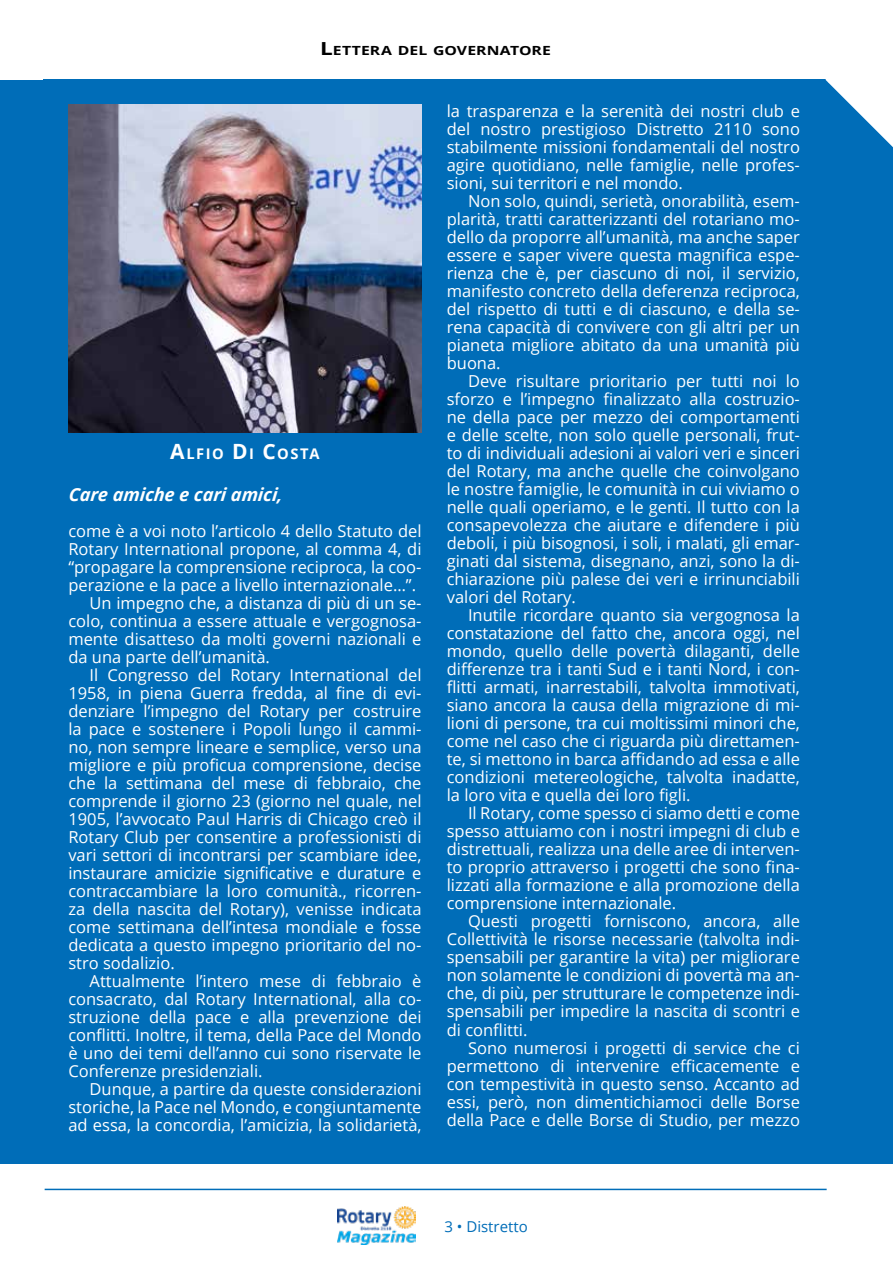
<style>
.page{position:relative;width:893px;height:1263px;background:#fff}
.page>*{position:absolute;margin:0;border:0;box-sizing:border-box;transform-origin:0 0}
.t1{font:italic 700 18px "Open Sans";color:#fff}
.t2{font:16.5px "Open Sans";color:#fff}
.t3{font:15px "Open Sans";color:#006db8}
.t4{font:700 14.7px "Open Sans";letter-spacing:.095em;color:#fff}
.t5{font:700 12.6px "Open Sans";letter-spacing:.01em;color:#000;scale:1.25 1}
.s1{font-size:18px}
.s2{font-size:21px}
</style>
<div class="page">
<img style="left:337px;top:1206px;width:79px;height:39px">
<hr style="left:45px;top:1189px;width:782px;height:1px;background:#006db8">
<div style="left:0;top:80px;width:893px;height:1084px;background:#006db8"></div>
<div style="left:43px;top:79px;width:782px;height:1085px;background:#006db8"></div>
<img style="left:68px;top:105px;width:354px;height:327px">
<svg style="left:825px;top:79px;width:68px;height:68px"></svg>
<p class="t5" style="left:320px;top:42px;width:101px"><span class="s1">L</span>ETTERA DEL GOV</p>
<p class="t5" style="left:467px;top:42px;width:68px">ERNATORE</p>
<p class="t4" style="left:170px;top:443px;width:151px"><span class="s2">A</span>LFIO <span class="s2">D</span>I <span class="s2">C</span>OSTA</p>
<p class="t1" style="left:68px;top:482px;width:215px">Care amiche e cari amici,</p>
<p class="t2" style="left:68px;top:520px;width:355px">come è a voi noto l’articolo 4 dello Statuto del</p>
<p class="t2" style="left:68px;top:538px;width:355px">Rotary International propone, al comma 4, di</p>
<p class="t2" style="left:68px;top:556px;width:355px">“propagare la comprensione reciproca, la coo-</p>
<p class="t2" style="left:68px;top:574px;width:349px">perazione e la pace a livello internazionale…”.</p>
<p class="t2" style="left:90px;top:592px;width:333px">Un impegno che, a distanza di più di un se-</p>
<p class="t2" style="left:68px;top:610px;width:355px">colo, continua a essere attuale e vergognosa-</p>
<p class="t2" style="left:68px;top:628px;width:355px">mente disatteso da molti governi nazionali e</p>
<p class="t2" style="left:68px;top:646px;width:203px">da una parte dell’umanità.</p>
<p class="t2" style="left:90px;top:664px;width:333px">Il Congresso del Rotary International del</p>
<p class="t2" style="left:68px;top:682px;width:355px">1958, in piena Guerra fredda, al fine di evi-</p>
<p class="t2" style="left:68px;top:700px;width:355px">denziare l’impegno del Rotary per costruire</p>
<p class="t2" style="left:68px;top:718px;width:355px">la pace e sostenere i Popoli lungo il cammi-</p>
<p class="t2" style="left:68px;top:736px;width:355px">no, non sempre lineare e semplice, verso una</p>
<p class="t2" style="left:68px;top:754px;width:355px">migliore e più proficua comprensione, decise</p>
<p class="t2" style="left:68px;top:772px;width:355px">che la settimana del mese di febbraio, che</p>
<p class="t2" style="left:68px;top:790px;width:355px">comprende il giorno 23 (giorno nel quale, nel</p>
<p class="t2" style="left:68px;top:808px;width:355px">1905, l’avvocato Paul Harris di Chicago creò il</p>
<p class="t2" style="left:68px;top:826px;width:355px">Rotary Club per consentire a professionisti di</p>
<p class="t2" style="left:68px;top:844px;width:355px">vari settori di incontrarsi per scambiare idee,</p>
<p class="t2" style="left:68px;top:862px;width:355px">instaurare amicizie significative e durature e</p>
<p class="t2" style="left:68px;top:880px;width:355px">contraccambiare la loro comunità., ricorren-</p>
<p class="t2" style="left:68px;top:898px;width:355px">za della nascita del Rotary), venisse indicata</p>
<p class="t2" style="left:68px;top:916px;width:355px">come settimana dell’intesa mondiale e fosse</p>
<p class="t2" style="left:68px;top:934px;width:355px">dedicata a questo impegno prioritario del no-</p>
<p class="t2" style="left:68px;top:952px;width:108px">stro sodalizio.</p>
<p class="t2" style="left:90px;top:970px;width:333px">Attualmente l’intero mese di febbraio è</p>
<p class="t2" style="left:68px;top:988px;width:355px">consacrato, dal Rotary International, alla co-</p>
<p class="t2" style="left:68px;top:1006px;width:355px">struzione della pace e alla prevenzione dei</p>
<p class="t2" style="left:68px;top:1024px;width:355px">conflitti. Inoltre, il tema, della Pace del Mondo</p>
<p class="t2" style="left:68px;top:1042px;width:355px">è uno dei temi dell’anno cui sono riservate le</p>
<p class="t2" style="left:68px;top:1060px;width:196px">Conferenze presidenziali.</p>
<p class="t2" style="left:90px;top:1078px;width:333px">Dunque, a partire da queste considerazioni</p>
<p class="t2" style="left:68px;top:1096px;width:355px">storiche, la Pace nel Mondo, e congiuntamente</p>
<p class="t2" style="left:68px;top:1114px;width:355px">ad essa, la concordia, l’amicizia, la solidarietà,</p>
<p class="t2" style="left:447px;top:100px;width:355px">la trasparenza e la serenità dei nostri club e</p>
<p class="t2" style="left:447px;top:118px;width:355px">del nostro prestigioso Distretto 2110 sono</p>
<p class="t2" style="left:447px;top:136px;width:355px">stabilmente missioni fondamentali del nostro</p>
<p class="t2" style="left:447px;top:154px;width:355px">agire quotidiano, nelle famiglie, nelle profes-</p>
<p class="t2" style="left:447px;top:172px;width:238px">sioni, sui territori e nel mondo.</p>
<p class="t2" style="left:468px;top:190px;width:333px">Non solo, quindi, serietà, onorabilità, esem-</p>
<p class="t2" style="left:447px;top:208px;width:355px">plarità, tratti caratterizzanti del rotariano mo-</p>
<p class="t2" style="left:447px;top:226px;width:355px">dello da proporre all’umanità, ma anche saper</p>
<p class="t2" style="left:447px;top:244px;width:355px">essere e saper vivere questa magnifica espe-</p>
<p class="t2" style="left:447px;top:262px;width:355px">rienza che è, per ciascuno di noi, il servizio,</p>
<p class="t2" style="left:447px;top:280px;width:355px">manifesto concreto della deferenza reciproca,</p>
<p class="t2" style="left:447px;top:298px;width:355px">del rispetto di tutti e di ciascuno, e della se-</p>
<p class="t2" style="left:447px;top:316px;width:355px">rena capacità di convivere con gli altri per un</p>
<p class="t2" style="left:447px;top:334px;width:355px">pianeta migliore abitato da una umanità più</p>
<p class="t2" style="left:447px;top:352px;width:55px">buona.</p>
<p class="t2" style="left:468px;top:370px;width:333px">Deve risultare prioritario per tutti noi lo</p>
<p class="t2" style="left:447px;top:388px;width:355px">sforzo e l’impegno finalizzato alla costruzio-</p>
<p class="t2" style="left:447px;top:406px;width:355px">ne della pace per mezzo dei comportamenti</p>
<p class="t2" style="left:447px;top:424px;width:355px">e delle scelte, non solo quelle personali, frut-</p>
<p class="t2" style="left:447px;top:442px;width:355px">to di individuali adesioni ai valori veri e sinceri</p>
<p class="t2" style="left:447px;top:460px;width:355px">del Rotary, ma anche quelle che coinvolgano</p>
<p class="t2" style="left:447px;top:478px;width:355px">le nostre famiglie, le comunità in cui viviamo o</p>
<p class="t2" style="left:447px;top:496px;width:355px">nelle quali operiamo, e le genti. Il tutto con la</p>
<p class="t2" style="left:447px;top:514px;width:355px">consapevolezza che aiutare e difendere i più</p>
<p class="t2" style="left:447px;top:532px;width:355px">deboli, i più bisognosi, i soli, i malati, gli emar-</p>
<p class="t2" style="left:447px;top:550px;width:355px">ginati dal sistema, disegnano, anzi, sono la di-</p>
<p class="t2" style="left:447px;top:568px;width:355px">chiarazione più palese dei veri e irrinunciabili</p>
<p class="t2" style="left:447px;top:586px;width:131px">valori del Rotary.</p>
<p class="t2" style="left:468px;top:604px;width:333px">Inutile ricordare quanto sia vergognosa la</p>
<p class="t2" style="left:447px;top:622px;width:355px">constatazione del fatto che, ancora oggi, nel</p>
<p class="t2" style="left:447px;top:640px;width:355px">mondo, quello delle povertà dilaganti, delle</p>
<p class="t2" style="left:447px;top:658px;width:355px">differenze tra i tanti Sud e i tanti Nord, i con-</p>
<p class="t2" style="left:447px;top:676px;width:355px">flitti armati, inarrestabili, talvolta immotivati,</p>
<p class="t2" style="left:447px;top:694px;width:355px">siano ancora la causa della migrazione di mi-</p>
<p class="t2" style="left:447px;top:712px;width:355px">lioni di persone, tra cui moltissimi minori che,</p>
<p class="t2" style="left:447px;top:730px;width:355px">come nel caso che ci riguarda più direttamen-</p>
<p class="t2" style="left:447px;top:748px;width:355px">te, si mettono in barca affidando ad essa e alle</p>
<p class="t2" style="left:447px;top:766px;width:355px">condizioni metereologiche, talvolta inadatte,</p>
<p class="t2" style="left:447px;top:784px;width:245px">la loro vita e quella dei loro figli.</p>
<p class="t2" style="left:468px;top:802px;width:333px">Il Rotary, come spesso ci siamo detti e come</p>
<p class="t2" style="left:447px;top:820px;width:355px">spesso attuiamo con i nostri impegni di club e</p>
<p class="t2" style="left:447px;top:838px;width:355px">distrettuali, realizza una delle aree di interven-</p>
<p class="t2" style="left:447px;top:856px;width:355px">to proprio attraverso i progetti che sono fina-</p>
<p class="t2" style="left:447px;top:874px;width:355px">lizzati alla formazione e alla promozione della</p>
<p class="t2" style="left:447px;top:892px;width:231px">comprensione internazionale.</p>
<p class="t2" style="left:468px;top:910px;width:333px">Questi progetti forniscono, ancora, alle</p>
<p class="t2" style="left:447px;top:928px;width:355px">Collettività le risorse necessarie (talvolta indi-</p>
<p class="t2" style="left:447px;top:946px;width:355px">spensabili per garantire la vita) per migliorare</p>
<p class="t2" style="left:447px;top:964px;width:355px">non solamente le condizioni di povertà ma an-</p>
<p class="t2" style="left:447px;top:982px;width:355px">che, di più, per strutturare le competenze indi-</p>
<p class="t2" style="left:447px;top:1000px;width:355px">spensabili per impedire la nascita di scontri e</p>
<p class="t2" style="left:447px;top:1018px;width:82px">di conflitti.</p>
<p class="t2" style="left:468px;top:1036px;width:333px">Sono numerosi i progetti di service che ci</p>
<p class="t2" style="left:447px;top:1054px;width:355px">permettono di intervenire efficacemente e</p>
<p class="t2" style="left:447px;top:1072px;width:355px">con tempestività in questo senso. Accanto ad</p>
<p class="t2" style="left:447px;top:1090px;width:355px">essi, però, non dimentichiamoci delle Borse</p>
<p class="t2" style="left:447px;top:1108px;width:355px">della Pace e delle Borse di Studio, per mezzo</p>
<p class="t3" style="left:444px;top:1216px;width:85px">3 • Distretto</p>
</div>
